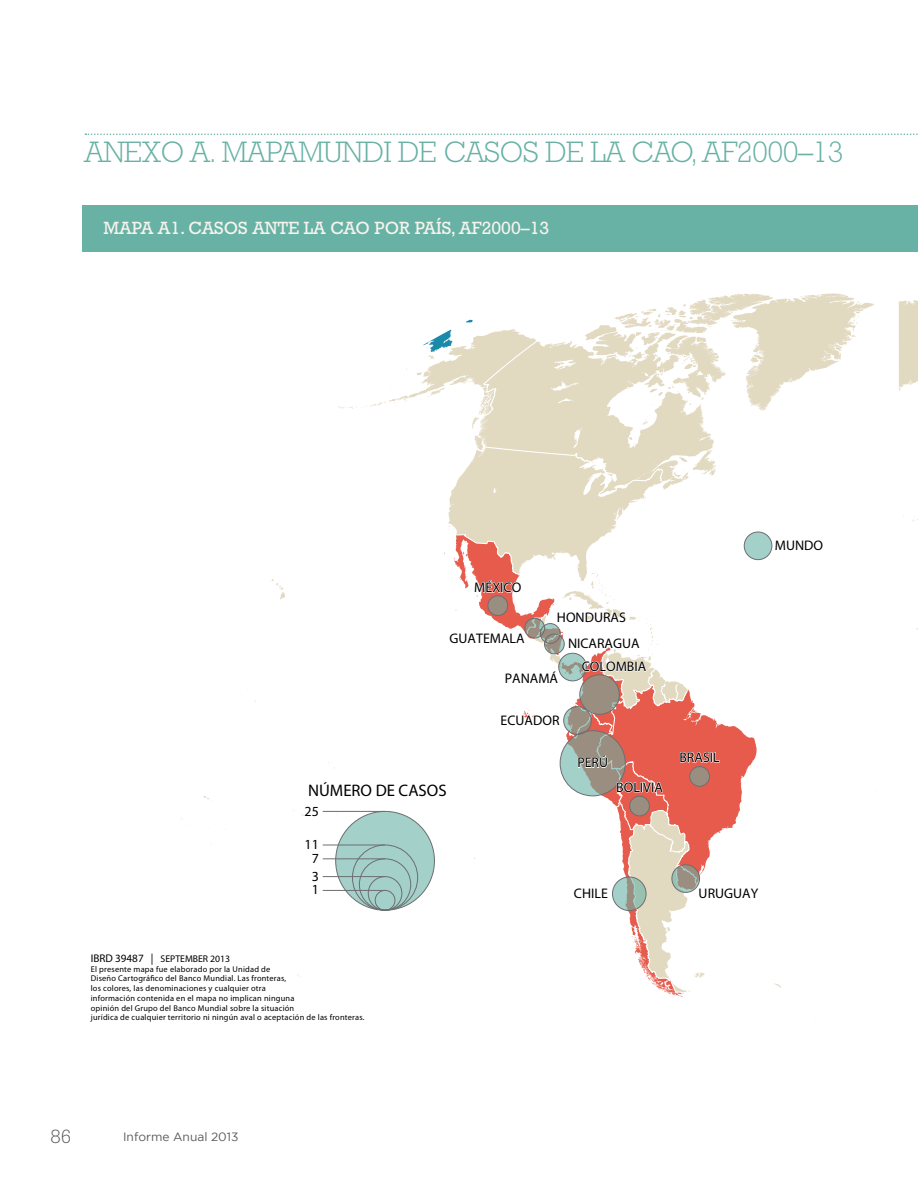
<style>
.page{position:relative;width:918px;height:1188px;background:#fff}
.page>*{position:absolute;margin:0;border:0;box-sizing:border-box;transform-origin:0 0}
.t1{font:300 30px "Rockwell Std";letter-spacing:-.02em;color:#67b1a5}
.t2{font:300 19.5px "Rockwell Std";color:#58595b}
.t3{font:18px "Rockwell Std";color:#f6f4ed}
.t4{font:16.65px "Myriad MM 400 wt 300";color:#000}
.t5{font:13.95px "Myriad MM 400 wt 300";color:#000}
.t6{font:12px "Gotham";color:#58595b}
.t7{font:9.75px "Myriad MM 400 wt 300";color:#000}
.t8{font:8.4px/9.8px "Myriad MM It 400 wt 300";letter-spacing:.025em;color:#000}
.s1{font-size:11.1px}
</style>
<div class="page">
<svg style="left:271px;top:368px;width:375px;height:232px"></svg>
<svg style="left:293px;top:762px;width:76px;height:107px"></svg>
<svg style="left:743px;top:293px;width:131px;height:103px"></svg>
<svg style="left:472px;top:294px;width:301px;height:202px"></svg>
<svg style="left:554px;top:360px;width:22px;height:10px"></svg>
<svg style="left:551px;top:381px;width:28px;height:10px"></svg>
<svg style="left:558px;top:398px;width:17px;height:6px"></svg>
<svg style="left:423px;top:320px;width:115px;height:97px"></svg>
<svg style="left:476px;top:427px;width:188px;height:70px"></svg>
<svg style="left:899px;top:300px;width:19px;height:91px"></svg>
<svg style="left:440px;top:532px;width:341px;height:465px"></svg>
<svg style="left:336px;top:811px;width:98px;height:99px;fill:#a3d0c9"></svg>
<svg style="left:352px;top:845px;width:66px;height:65px"></svg>
<svg style="left:359px;top:859px;width:52px;height:51px"></svg>
<svg style="left:368px;top:877px;width:34px;height:33px"></svg>
<svg style="left:375px;top:890px;width:20px;height:20px"></svg>
<div style="left:352px;top:845px;width:66px;height:65px;border:1px solid #6d6e71;border-radius:50%"></div>
<div style="left:368px;top:876px;width:34px;height:34px;border:1px solid #6d6e71;border-radius:50%"></div>
<div style="left:375px;top:890px;width:20px;height:20px;border:1px solid #6d6e71;border-radius:50%"></div>
<hr style="left:323px;top:890px;width:62px;height:1px;background:#6d6e71">
<hr style="left:323px;top:876px;width:62px;height:1px;background:#6d6e71">
<hr style="left:323px;top:859px;width:62px;height:1px;background:#6d6e71">
<hr style="left:323px;top:845px;width:62px;height:1px;background:#6d6e71">
<hr style="left:323px;top:811px;width:62px;height:1px;background:#6d6e71">
<div style="left:359px;top:859px;width:52px;height:51px;border:1px solid #6d6e71;border-radius:50%"></div>
<svg style="left:85px;top:133px;width:833px;height:2px"></svg>
<div style="left:82px;top:205px;width:836px;height:47px;background:#67b1a5"></div>
<h1 class="t1" style="left:85px;top:135px;width:761px">ANEXO A. MAPAMUNDI DE CASOS DE LA CAO, AF2000–13</h1>
<h3 class="t3" style="left:104px;top:217px;width:447px">MAPA A1. CASOS ANTE LA CAO POR PAÍS, AF2000–13</h3>
<h3 class="t5" style="left:474px;top:580px;width:49px">MÉXICO</h3>
<h3 class="t5" style="left:557px;top:610px;width:71px">HONDURAS</h3>
<h3 class="t5" style="left:450px;top:631px;width:77px">GUATEMALA</h3>
<h3 class="t5" style="left:505px;top:671px;width:55px">PANAMÁ</h3>
<h3 class="t5" style="left:568px;top:636px;width:73px">NICARAGUA</h3>
<h3 class="t5" style="left:582px;top:659px;width:66px">COLOMBIA</h3>
<h3 class="t4" style="left:308px;top:781px;width:140px">NÚMERO DE CASOS</h3>
<h3 class="t5" style="left:305px;top:804px;width:16px">25</h3>
<h3 class="t5" style="left:305px;top:837px;width:16px">11</h3>
<h3 class="t5" style="left:312px;top:851px;width:9px">7</h3>
<h3 class="t5" style="left:312px;top:869px;width:9px">3</h3>
<h3 class="t5" style="left:312px;top:882px;width:9px">1</h3>
<h3 class="t5" style="left:501px;top:712px;width:60px">ECUADOR</h3>
<h3 class="t5" style="left:577px;top:755px;width:32px">PERÚ</h3>
<h3 class="t5" style="left:616px;top:780px;width:48px">BOLIVIA</h3>
<h3 class="t5" style="left:679px;top:750px;width:42px">BRASIL</h3>
<h3 class="t5" style="left:574px;top:886px;width:35px">CHILE</h3>
<h3 class="t5" style="left:699px;top:885px;width:61px">URUGUAY</h3>
<h3 class="t5" style="left:775px;top:538px;width:50px">MUNDO</h3>
<p class="t7" style="left:91px;top:953px;width:141px"><span class="s1">IBRD 39487 |</span> SEPTEMBER 2013</p>
<p class="t8" style="left:91px;top:964px;width:275px">El presente mapa fue elaborado por la Unidad de<br>Diseño Cartográfico del Banco Mundial. Las fronteras,<br>los colores, las denominaciones y cualquier otra<br>información contenida en el mapa no implican ninguna<br>opinión del Grupo del Banco Mundial sobre la situación<br>jurídica de cualquier territorio ni ningún aval o aceptación de las fronteras.</p>
<h2 class="t2" style="left:50px;top:1125px;width:22px">86</h2>
<h3 class="t6" style="left:123px;top:1130px;width:117px">Informe Anual 2013</h3>
</div>
